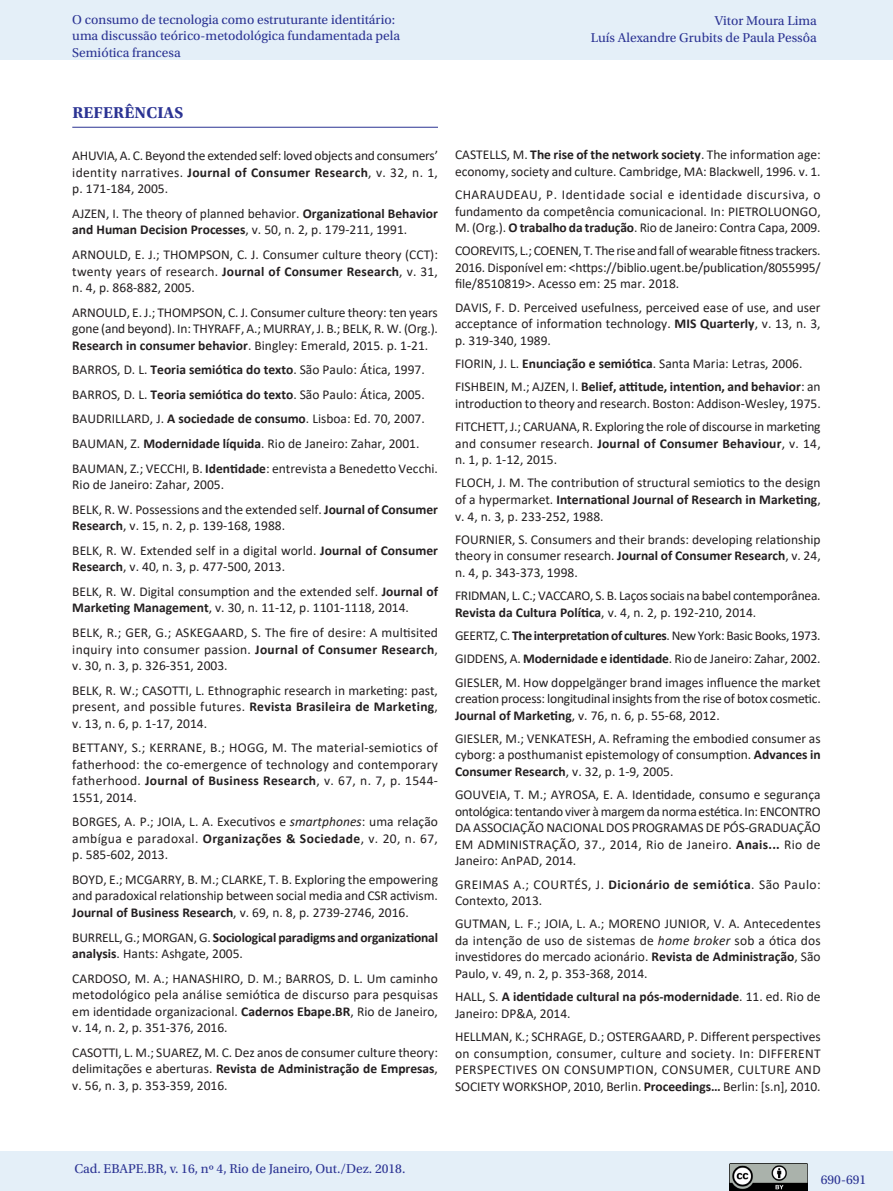
<style>
.page{position:relative;width:893px;height:1191px;background:#fff}
.page>*{position:absolute;margin:0;border:0;box-sizing:border-box;transform-origin:0 0}
._07_1_sub_1{font:700 16.5px "Utopia Std";letter-spacing:.01em;color:#2b3393}
.Referencias{font:13.5px/16.5px "Calibri";color:#231f20;text-align:justify}
.t1{font:13.5px/16.5px "Utopia Std";color:#2b3393}
.Referencias-2{font:13.5px/16.5px "Calibri";letter-spacing:-.02em;color:#231f20}
.Referencias-3{font:700 13.5px/16.5px "Calibri";letter-spacing:-.015em;color:#231f20}
.Referencias-4{font:13.5px/16.5px "Calibri";letter-spacing:.03em;color:#231f20}
.Referencias-5{font:13.5px "Calibri";letter-spacing:-.025em;color:#231f20}
.s1{font-weight:700}
.s2{font-style:italic}
.s3{font-weight:400}
</style>
<div class="page">
<div style="left:0;top:1151px;width:893px;height:40px;background:#e4eff8"></div>
<img style="left:730px;top:1163px;width:77px;height:27px">
<div style="left:0;top:0;width:893px;height:60px;background:#e4eff8"></div>
<hr style="left:72px;top:127px;width:366px;height:1px;background:#2b3393">
<p class="t1" style="left:72px;top:11px;width:329px">O consumo de tecnologia como estruturante identitário: uma discussão teórico-metodológica fundamentada pela<br>Semiótica francesa</p>
<p class="t1" style="left:591px;top:13px;width:228px;text-align:right">Vitor Moura Lima<br>Luís Alexandre Grubits de Paula Pessôa</p>
<p class="_07_1_sub_1" style="left:72px;top:103px;width:113px">REFERÊNCIAS</p>
<p class="Referencias" style="left:72px;top:147px;width:367px">AHUVIA, A. C. Beyond the extended self: loved objects and consumers’ identity narratives. <span class="s1">Journal of Consumer Research</span>, v. 32, n. 1, p. 171-184, 2005.</p>
<p class="Referencias" style="left:72px;top:205px;width:367px">AJZEN, I. The theory of planned behavior. <span class="s1">Organizational Behavior and Human Decision Processes</span>, v. 50, n. 2, p. 179-211, 1991.</p>
<p class="Referencias" style="left:72px;top:246px;width:367px">ARNOULD, E. J.; THOMPSON, C. J. Consumer culture theory (CCT): twenty years of research. <span class="s1">Journal of Consumer Research</span>, v. 31, n. 4, p. 868-882, 2005.</p>
<p class="Referencias" style="left:72px;top:303px;width:367px">ARNOULD, E. J.; THOMPSON, C. J. Consumer culture theory: ten years gone (and beyond). In: THYRAFF, A.; MURRAY, J. B.; BELK, R. W. (Org.).<br><span class="s1">Research in consumer behavior</span>. Bingley: Emerald, 2015. p. 1-21.</p>
<p class="Referencias" style="left:72px;top:361px;width:354px">BARROS, D. L. <span class="s1">Teoria semiótica do texto</span>. São Paulo: Ática, 1997.</p>
<p class="Referencias" style="left:72px;top:386px;width:354px">BARROS, D. L. <span class="s1">Teoria semiótica do texto</span>. São Paulo: Ática, 2005.</p>
<p class="Referencias" style="left:72px;top:410px;width:354px">BAUDRILLARD, J. <span class="s1">A sociedade de consumo</span>. Lisboa: Ed. 70, 2007.</p>
<p class="Referencias" style="left:72px;top:435px;width:349px">BAUMAN, Z. <span class="s1">Modernidade líquida</span>. Rio de Janeiro: Zahar, 2001.</p>
<p class="Referencias" style="left:72px;top:459px;width:367px">BAUMAN, Z.; VECCHI, B. <span class="s1">Identidade</span>: entrevista a Benedetto Vecchi.<br>Rio de Janeiro: Zahar, 2005.</p>
<p class="Referencias" style="left:72px;top:500px;width:367px">BELK, R. W. Possessions and the extended self. <span class="s1">Journal of Consumer<br>Research</span>, v. 15, n. 2, p. 139-168, 1988.</p>
<p class="Referencias" style="left:72px;top:542px;width:367px">BELK, R. W. Extended self in a digital world. <span class="s1">Journal of Consumer<br>Research</span>, v. 40, n. 3, p. 477-500, 2013.</p>
<p class="Referencias" style="left:72px;top:583px;width:367px">BELK, R. W. Digital consumption and the extended self. <span class="s1">Journal of<br>Marketing Management</span>, v. 30, n. 11-12, p. 1101-1118, 2014.</p>
<p class="Referencias" style="left:72px;top:624px;width:367px">BELK, R.; GER, G.; ASKEGAARD, S. The fire of desire: A multisited inquiry into consumer passion. <span class="s1">Journal of Consumer Research</span>, v. 30, n. 3, p. 326-351, 2003.</p>
<p class="Referencias" style="left:72px;top:681px;width:367px">BELK, R. W.; CASOTTI, L. Ethnographic research in marketing: past, present, and possible futures. <span class="s1">Revista Brasileira de Marketing</span>, v. 13, n. 6, p. 1-17, 2014.</p>
<p class="Referencias" style="left:72px;top:739px;width:367px">BETTANY, S.; KERRANE, B.; HOGG, M. The material-semiotics of fatherhood: the co-emergence of technology and contemporary fatherhood. <span class="s1">Journal of Business Research</span>, v. 67, n. 7, p. 1544- 1551, 2014.</p>
<p class="Referencias" style="left:72px;top:813px;width:367px">BORGES, A. P.; JOIA, L. A. Executivos e <span class="s2">smartphones</span>: uma relação ambígua e paradoxal. <span class="s1">Organizações &amp; Sociedade</span>, v. 20, n. 67, p. 585-602, 2013.</p>
<p class="Referencias" style="left:72px;top:871px;width:367px">BOYD, E.; MCGARRY, B. M.; CLARKE, T. B. Exploring the empowering and paradoxical relationship between social media and CSR activism.<br><span class="s1">Journal of Business Research</span>, v. 69, n. 8, p. 2739-2746, 2016.</p>
<p class="Referencias-3" style="left:72px;top:928px;width:367px"><span class="s3">BURRELL, G.; MORGAN, G.</span> Sociological paradigms and organizational analysis<span class="s3">. Hants: Ashgate, 2005.</span></p>
<p class="Referencias" style="left:72px;top:969px;width:367px">CARDOSO, M. A.; HANASHIRO, D. M.; BARROS, D. L. Um caminho metodológico pela análise semiótica de discurso para pesquisas em identidade organizacional. <span class="s1">Cadernos Ebape.BR</span>, Rio de Janeiro, v. 14, n. 2, p. 351-376, 2016.</p>
<p class="Referencias" style="left:72px;top:1043px;width:367px">CASOTTI, L. M.; SUAREZ, M. C. Dez anos de consumer culture theory: delimitações e aberturas. <span class="s1">Revista de Administração de Empresas</span>, v. 56, n. 3, p. 353-359, 2016.</p>
<p class="Referencias" style="left:455px;top:146px;width:367px">CASTELLS, M. <span class="s1">The rise of the network society</span>. The information age: economy, society and culture. Cambridge, MA: Blackwell, 1996. v. 1.</p>
<p class="Referencias" style="left:455px;top:186px;width:367px">CHARAUDEAU, P. Identidade social e identidade discursiva, o fundamento da competência comunicacional. In: PIETROLUONGO, M. (Org.). <span class="s1">O trabalho da tradução</span>. Rio de Janeiro: Contra Capa, 2009.</p>
<p class="Referencias" style="left:455px;top:242px;width:367px">COOREVITS, L.; COENEN, T. The rise and fall of wearable fitness trackers.<br>2016. Disponível em: &lt;https://biblio.ugent.be/publication/8055995/ file/8510819&gt;. Acesso em: 25 mar. 2018.</p>
<p class="Referencias" style="left:455px;top:299px;width:367px">DAVIS, F. D. Perceived usefulness, perceived ease of use, and user acceptance of information technology. <span class="s1">MIS Quarterly</span>, v. 13, n. 3, p. 319-340, 1989.</p>
<p class="Referencias" style="left:455px;top:355px;width:349px">FIORIN, J. L. <span class="s1">Enunciação e semiótica</span>. Santa Maria: Letras, 2006.</p>
<p class="Referencias" style="left:455px;top:378px;width:367px">FISHBEIN, M.; AJZEN, I. <span class="s1">Belief, attitude, intention, and behavior</span>: an introduction to theory and research. Boston: Addison-Wesley, 1975.</p>
<p class="Referencias" style="left:455px;top:418px;width:367px">FITCHETT, J.; CARUANA, R. Exploring the role of discourse in marketing and consumer research. <span class="s1">Journal of Consumer Behaviour</span>, v. 14, n. 1, p. 1-12, 2015.</p>
<p class="Referencias" style="left:455px;top:474px;width:367px">FLOCH, J. M. The contribution of structural semiotics to the design of a hypermarket. <span class="s1">International Journal of Research in Marketing</span>, v. 4, n. 3, p. 233-252, 1988.</p>
<p class="Referencias" style="left:455px;top:531px;width:367px">FOURNIER, S. Consumers and their brands: developing relationship theory in consumer research. <span class="s1">Journal of Consumer Research</span>, v. 24, n. 4, p. 343-373, 1998.</p>
<p class="Referencias-2" style="left:455px;top:587px;width:367px">FRIDMAN, L. C.; VACCARO, S. B. Laços sociais na babel contemporânea.<br><span class="s1">Revista da Cultura Política</span>, v. 4, n. 2, p. 192-210, 2014.</p>
<p class="Referencias-5" style="left:455px;top:626px;width:367px">GEERTZ, C. <span class="s1">The interpretation of cultures</span>. New York: Basic Books, 1973.</p>
<p class="Referencias" style="left:455px;top:650px;width:367px">GIDDENS, A. <span class="s1">Modernidade e identidade</span>. Rio de Janeiro: Zahar, 2002.</p>
<p class="Referencias" style="left:455px;top:673px;width:367px">GIESLER, M. How doppelgänger brand images influence the market creation process: longitudinal insights from the rise of botox cosmetic.<br><span class="s1">Journal of Marketing</span>, v. 76, n. 6, p. 55-68, 2012.</p>
<p class="Referencias" style="left:455px;top:730px;width:367px">GIESLER, M.; VENKATESH, A. Reframing the embodied consumer as cyborg: a posthumanist epistemology of consumption. <span class="s1">Advances in Consumer Research</span>, v. 32, p. 1-9, 2005.</p>
<p class="Referencias" style="left:455px;top:786px;width:367px">GOUVEIA, T. M.; AYROSA, E. A. Identidade, consumo e segurança ontológica: tentando viver à margem da norma estética. In: ENCONTRO DA ASSOCIAÇÃO NACIONAL DOS PROGRAMAS DE PÓS-GRADUAÇÃO EM ADMINISTRAÇÃO, 37., 2014, Rio de Janeiro. <span class="s1">Anais...</span> Rio de Janeiro: AnPAD, 2014.</p>
<p class="Referencias-4" style="left:455px;top:875px;width:367px">GREIMAS A.; COURTÉS, J. <span class="s1">Dicionário de semiótica</span>. São Paulo:<br>Contexto, 2013.</p>
<p class="Referencias" style="left:455px;top:915px;width:367px">GUTMAN, L. F.; JOIA, L. A.; MORENO JUNIOR, V. A. Antecedentes da intenção de uso de sistemas de <span class="s2">home broker</span> sob a ótica dos investidores do mercado acionário. <span class="s1">Revista de Administração</span>, São Paulo, v. 49, n. 2, p. 353-368, 2014.</p>
<p class="Referencias" style="left:455px;top:988px;width:367px">HALL, S. <span class="s1">A identidade cultural na pós-modernidade</span>. 11. ed. Rio de<br>Janeiro: DP&amp;A, 2014.</p>
<p class="Referencias" style="left:455px;top:1028px;width:367px">HELLMAN, K.; SCHRAGE, D.; OSTERGAARD, P. Different perspectives on consumption, consumer, culture and society. In: DIFFERENT PERSPECTIVES ON CONSUMPTION, CONSUMER, CULTURE AND SOCIETY WORKSHOP, 2010, Berlin. <span class="s1">Proceedings…</span> Berlin: [s.n], 2010.</p>
<p class="t1" style="left:74px;top:1160px;width:333px">Cad. EBAPE.BR, v. 16, nº 4, Rio de Janeiro, Out./Dez. 2018.</p>
<p class="t1" style="left:821px;top:1171px;width:47px">690-691</p>
</div>
